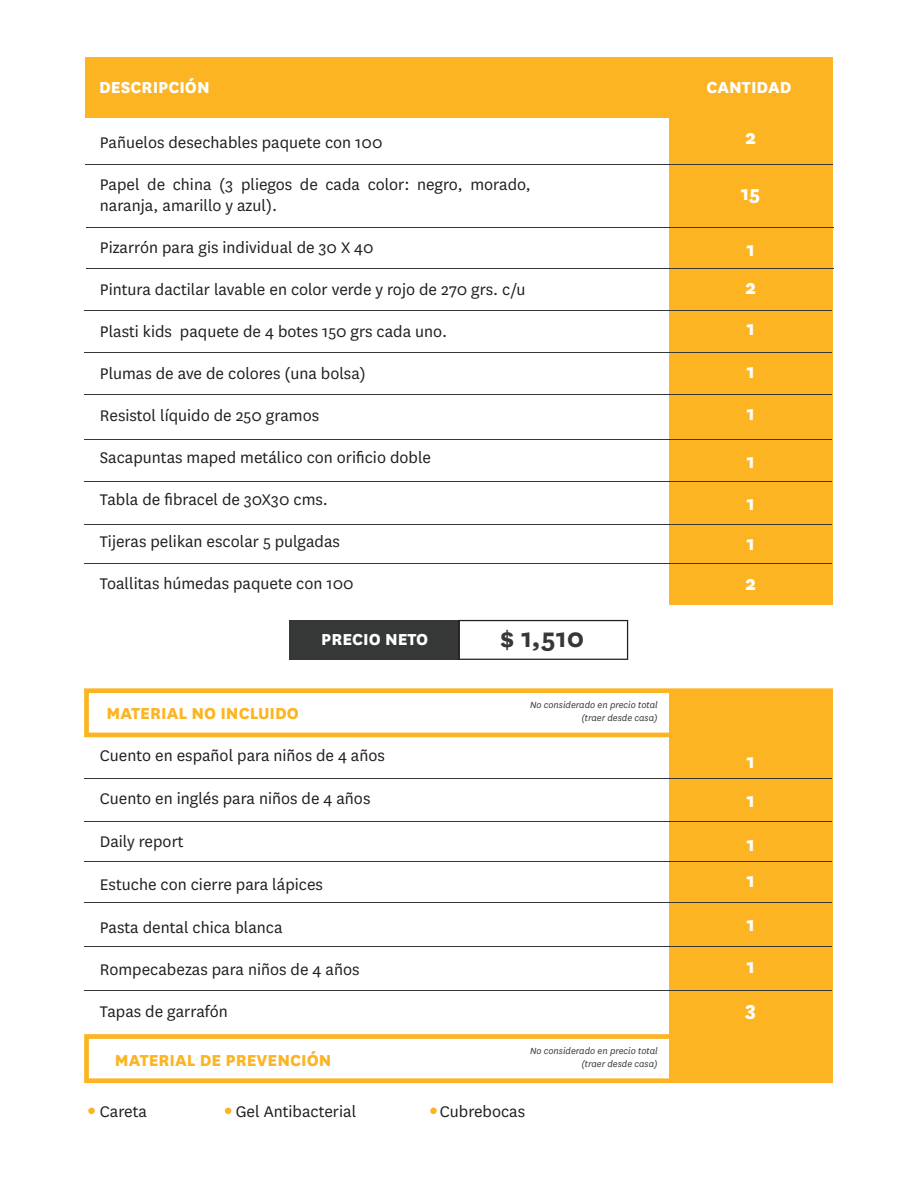
<style>
.page{position:relative;width:918px;height:1188px;background:#fff}
.page>*{position:absolute;margin:0;border:0;box-sizing:border-box;transform-origin:0 0}
.t1{font:700 30px "National";color:#363737}
.t2{font:800 22.5px/38.1px "National";color:#fff}
.t3{font:800 18.6px "National";color:#fcb423}
.t4{font:800 18.6px "National";color:#fff}
.t5{font:18px/21px "National";color:#231f20}
.t6{font:italic 10.5px/12.6px "National";color:#363737;text-align:right}
</style>
<div class="page">
<div style="left:290px;top:620px;width:170px;height:40px;background:#363737"></div>
<svg style="left:458px;top:620px;width:170px;height:40px"></svg>
<div style="left:669px;top:78px;width:163px;height:527px;background:#fcb423"></div>
<div style="left:669px;top:691px;width:163px;height:390px;background:#fcb423"></div>
<div style="left:85px;top:57px;width:747px;height:60px;background:#fcb423"></div>
<hr style="left:85px;top:164px;width:747px;height:1px;background:#363737">
<hr style="left:86px;top:228px;width:747px;height:1px;background:#363737">
<hr style="left:86px;top:268px;width:747px;height:1px;background:#363737">
<hr style="left:85px;top:310px;width:747px;height:1px;background:#363737">
<hr style="left:85px;top:352px;width:747px;height:1px;background:#363737">
<hr style="left:85px;top:394px;width:747px;height:1px;background:#363737">
<hr style="left:85px;top:439px;width:747px;height:1px;background:#363737">
<hr style="left:85px;top:481px;width:747px;height:1px;background:#363737">
<hr style="left:85px;top:524px;width:747px;height:1px;background:#363737">
<hr style="left:85px;top:563px;width:747px;height:1px;background:#363737">
<hr style="left:85px;top:778px;width:747px;height:1px;background:#363737">
<hr style="left:85px;top:821px;width:747px;height:1px;background:#363737">
<hr style="left:85px;top:861px;width:747px;height:1px;background:#363737">
<hr style="left:85px;top:902px;width:747px;height:1px;background:#363737">
<hr style="left:85px;top:946px;width:747px;height:1px;background:#363737">
<hr style="left:85px;top:990px;width:747px;height:1px;background:#363737">
<div style="left:88px;top:1108px;width:7px;height:6px;background:#fcb423;border-radius:50%"></div>
<svg style="left:225px;top:1108px;width:6px;height:6px"></svg>
<div style="left:430px;top:1108px;width:7px;height:6px;background:#fcb423;border-radius:50%"></div>
<svg style="left:84px;top:688px;width:749px;height:49px"></svg>
<svg style="left:84px;top:1034px;width:749px;height:49px"></svg>
<p class="t4" style="left:99px;top:74px;width:112px">DESCRIPCIÓN</p>
<p class="t4" style="left:706px;top:74px;width:87px">CANTIDAD</p>
<p class="t5" style="left:100px;top:131px;width:284px">Pañuelos desechables paquete con 100</p>
<p class="t5" style="left:100px;top:173px;width:433px">Papel de china (3 pliegos de cada color: negro, morado, naranja, amarillo y azul).</p>
<p class="t5" style="left:100px;top:236px;width:275px">Pizarrón para gis individual de 30 X 40</p>
<p class="t5" style="left:100px;top:278px;width:427px">Pintura dactilar lavable en color verde y rojo de 270 grs. c/u</p>
<p class="t5" style="left:100px;top:320px;width:349px">Plasti kids paquete de 4 botes 150 grs cada uno.</p>
<p class="t5" style="left:100px;top:362px;width:267px">Plumas de ave de colores (una bolsa)</p>
<p class="t5" style="left:100px;top:404px;width:221px">Resistol líquido de 250 gramos</p>
<p class="t5" style="left:100px;top:446px;width:333px">Sacapuntas maped metálico con orificio doble</p>
<p class="t5" style="left:100px;top:488px;width:230px">Tabla de fibracel de 30X30 cms.</p>
<p class="t5" style="left:100px;top:530px;width:242px">Tijeras pelikan escolar 5 pulgadas</p>
<p class="t5" style="left:100px;top:572px;width:255px">Toallitas húmedas paquete con 100</p>
<p class="t4" style="left:321px;top:626px;width:109px">PRECIO NETO</p>
<h1 class="t1" style="left:500px;top:616px;width:86px">$ 1,510</h1>
<p class="t3" style="left:107px;top:700px;width:194px">MATERIAL NO INCLUIDO</p>
<p class="t6" style="left:530px;top:699px;width:129px">No considerado en precio total (traer desde casa)</p>
<p class="t5" style="left:100px;top:744px;width:287px">Cuento en español para niños de 4 años</p>
<p class="t5" style="left:100px;top:787px;width:272px">Cuento en inglés para niños de 4 años</p>
<p class="t5" style="left:100px;top:830px;width:85px">Daily report</p>
<p class="t5" style="left:100px;top:873px;width:225px">Estuche con cierre para lápices</p>
<p class="t5" style="left:100px;top:916px;width:184px">Pasta dental chica blanca</p>
<p class="t5" style="left:100px;top:958px;width:261px">Rompecabezas para niños de 4 años</p>
<p class="t5" style="left:100px;top:1000px;width:129px">Tapas de garrafón</p>
<p class="t3" style="left:115px;top:1047px;width:218px">MATERIAL DE PREVENCIÓN</p>
<p class="t6" style="left:530px;top:1044px;width:129px">No considerado en precio total (traer desde casa)</p>
<p class="t5" style="left:100px;top:1100px;width:49px">Careta</p>
<p class="t5" style="left:236px;top:1100px;width:122px">Gel Antibacterial</p>
<p class="t5" style="left:440px;top:1100px;width:87px">Cubrebocas</p>
<p class="t2" style="left:745px;top:116px;width:13px">2</p>
<p class="t2" style="left:741px;top:173px;width:21px">15</p>
<p class="t2" style="left:745px;top:229px;width:13px">1<br>2</p>
<p class="t2" style="left:746px;top:308px;width:10px">1</p>
<p class="t2" style="left:746px;top:350px;width:10px">1</p>
<p class="t2" style="left:746px;top:392px;width:10px">1</p>
<p class="t2" style="left:746px;top:438px;width:10px;line-height:42.2px">1<br>1</p>
<p class="t2" style="left:746px;top:522px;width:10px">1</p>
<p class="t2" style="left:745px;top:562px;width:13px">2</p>
<p class="t2" style="left:746px;top:740px;width:10px">1<br>1</p>
<p class="t2" style="left:746px;top:823px;width:10px">1</p>
<p class="t2" style="left:746px;top:859px;width:10px">1</p>
<p class="t2" style="left:746px;top:904px;width:10px">1</p>
<p class="t2" style="left:745px;top:943px;width:12px;line-height:43.2px">1<br>3</p>
</div>
